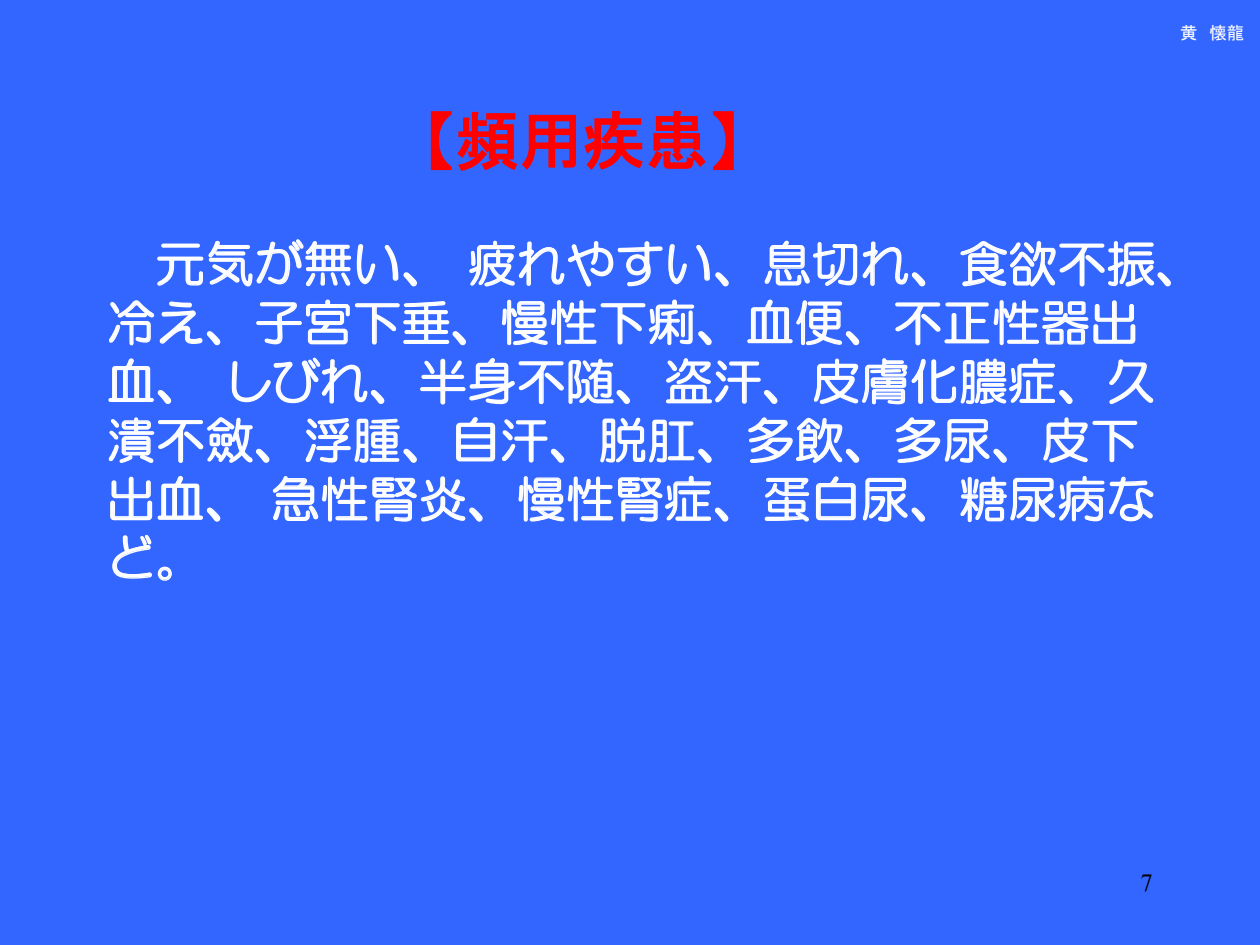
<style>
.page{position:relative;width:1260px;height:945px;background:#36f}
.page>*{position:absolute;margin:0;border:0;box-sizing:border-box;transform-origin:0 0}
.t1{font:63px "MS P Gothic";color:#f00}
.t2{font:49px/58.8px "HG Maru Gothic MPRO";letter-spacing:.005em;color:#fff}
.t3{font:24.5px "Times New Roman";color:#000}
.t4{font:17.5px "MS P Gothic";color:#fff}
</style>
<div class="page">
<svg style="left:157px;top:239px;width:260px;height:48px"></svg>
<svg style="left:469px;top:240px;width:260px;height:47px"></svg>
<svg style="left:764px;top:240px;width:161px;height:47px"></svg>
<svg style="left:960px;top:241px;width:211px;height:46px"></svg>
<svg style="left:109px;top:300px;width:111px;height:46px"></svg>
<svg style="left:256px;top:299px;width:210px;height:46px"></svg>
<svg style="left:502px;top:299px;width:209px;height:47px"></svg>
<svg style="left:747px;top:299px;width:112px;height:47px"></svg>
<svg style="left:895px;top:300px;width:241px;height:46px"></svg>
<svg style="left:108px;top:358px;width:63px;height:46px"></svg>
<svg style="left:231px;top:357px;width:153px;height:47px"></svg>
<svg style="left:420px;top:358px;width:210px;height:47px"></svg>
<svg style="left:666px;top:358px;width:111px;height:46px"></svg>
<svg style="left:814px;top:358px;width:258px;height:47px"></svg>
<svg style="left:1109px;top:359px;width:44px;height:45px"></svg>
<svg style="left:109px;top:417px;width:160px;height:46px"></svg>
<svg style="left:305px;top:417px;width:112px;height:46px"></svg>
<svg style="left:456px;top:417px;width:40px;height:45px"></svg>
<svg style="left:502px;top:419px;width:62px;height:44px"></svg>
<svg style="left:600px;top:417px;width:111px;height:46px"></svg>
<svg style="left:748px;top:417px;width:111px;height:46px"></svg>
<svg style="left:895px;top:417px;width:112px;height:46px"></svg>
<svg style="left:1044px;top:417px;width:94px;height:46px"></svg>
<svg style="left:110px;top:475px;width:110px;height:47px"></svg>
<svg style="left:273px;top:476px;width:209px;height:46px"></svg>
<svg style="left:518px;top:475px;width:210px;height:47px"></svg>
<svg style="left:764px;top:476px;width:161px;height:46px"></svg>
<svg style="left:960px;top:476px;width:194px;height:47px"></svg>
<svg style="left:112px;top:534px;width:60px;height:47px"></svg>
<svg style="left:430px;top:111px;width:147px;height:60px"></svg>
<svg style="left:584px;top:110px;width:150px;height:61px"></svg>
<p class="t4" style="left:1180px;top:24px;width:66px">黄 懐龍</p>
<p class="t1" style="left:424px;top:109px;width:318px">【頻用疾患】</p>
<p class="t2" style="left:107px;top:234px;width:1099px;text-indent:49px">元気が無い、疲れやすい、息切れ、食欲不振、冷え、子宮下垂、慢性下痢、血便、不正性器出<br>血、しびれ、半身不随、盗汗、皮膚化膿症、久潰不斂、浮腫、自汗、脱肛、多飲、多尿、皮下<br>出血、急性腎炎、慢性腎症、蛋白尿、糖尿病など。</p>
<p class="t3" style="left:1141px;top:866px;width:14px">7</p>
</div>
